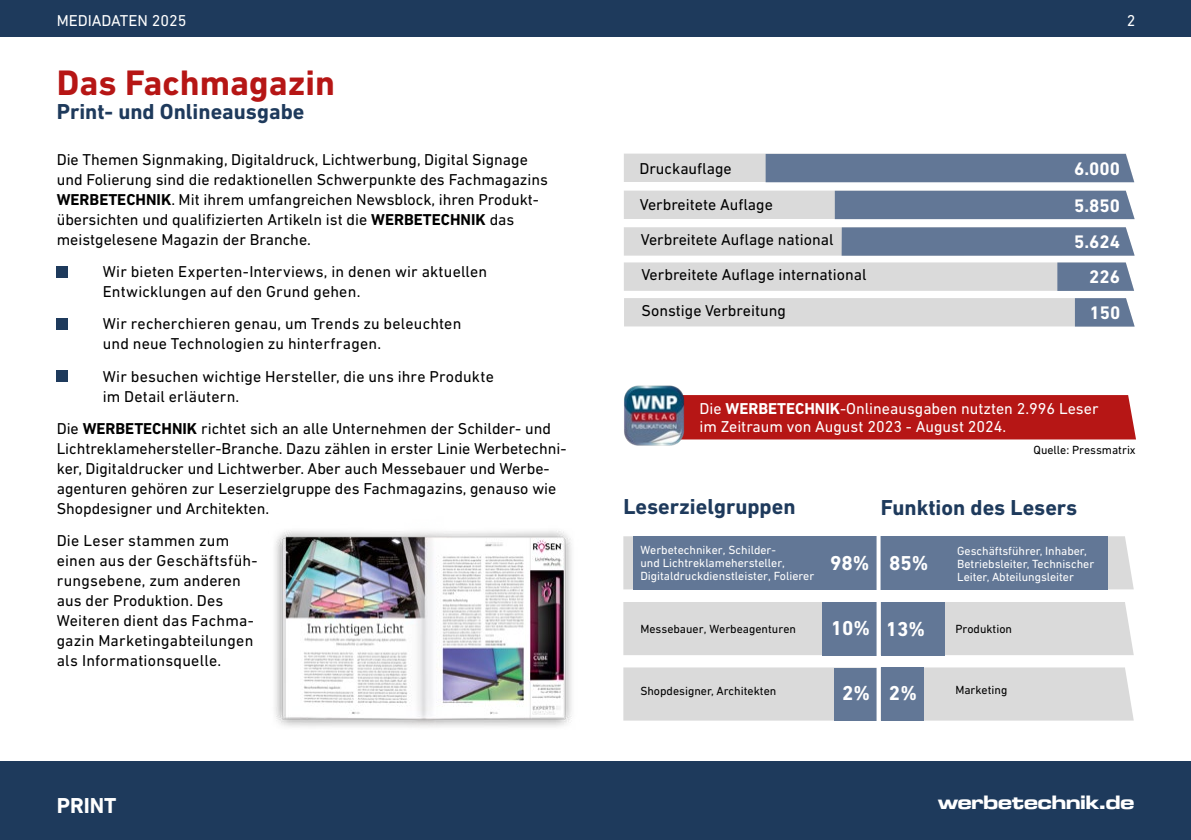
<style>
.page{position:relative;width:1191px;height:840px;background:#fff}
.page>*{position:absolute;margin:0;border:0;box-sizing:border-box;transform-origin:0 0}
.t1{font:700 36px "DIN Next LT Pro";color:#b61615}
.t2{font:700 22px "DIN Next LT Pro";color:#1e3a5c}
.t3{font:700 22px "DIN Next LT Pro";color:#fff}
.t4{font:700 20.4px "DIN Next LT Pro";color:#fff}
.t5{font:20px "Microgramma D Bold Exte";color:#fff}
.t6{font:700 18.4px "DIN Next LT Pro";color:#fff}
.t7{font:16px/20px "DIN Next LT Pro";color:#000}
.t8{font:16px/18px "DIN Next LT Pro";color:#fff}
.t9{font:12px/13px "DIN Next LT Pro";color:#fff}
.t10{font:12px "DIN Next LT Pro";color:#000}
.s1{font-weight:700}
</style>
<div class="page">
<div style="left:0;top:761px;width:1191px;height:78px;background:#1e3a5c"></div>
<div style="left:0;top:0;width:1191px;height:37px;background:#1e3a5c"></div>
<div style="left:57px;top:266px;width:11px;height:11px;background:#1e3a5c"></div>
<div style="left:57px;top:318px;width:11px;height:11px;background:#1e3a5c"></div>
<div style="left:57px;top:370px;width:11px;height:11px;background:#1e3a5c"></div>
<div style="left:623px;top:667px;width:510px;height:53px;background:#dadada"></div>
<div style="left:833px;top:667px;width:43px;height:53px;background:#627796"></div>
<div style="left:880px;top:667px;width:43px;height:53px;background:#627796"></div>
<div style="left:623px;top:602px;width:510px;height:52px;background:#dadada"></div>
<div style="left:822px;top:601px;width:54px;height:54px;background:#627796"></div>
<div style="left:880px;top:601px;width:64px;height:54px;background:#627796"></div>
<svg style="left:623px;top:536px;width:510px;height:53px;background:#dadbdc"></svg>
<div style="left:633px;top:536px;width:245px;height:53px;background:#627796"></div>
<div style="left:880px;top:536px;width:227px;height:53px;background:#627796"></div>
<svg style="left:624px;top:153px;width:510px;height:29px;background:#8796ab"></svg>
<svg style="left:624px;top:190px;width:510px;height:29px;background:#97a3b4"></svg>
<svg style="left:624px;top:227px;width:510px;height:28px;background:#97a3b4"></svg>
<svg style="left:624px;top:262px;width:510px;height:29px;background:#cacdd1"></svg>
<svg style="left:876px;top:536px;width:4px;height:185px"></svg>
<img style="left:274px;top:530px;width:298px;height:197px">
<div style="left:685px;top:395px;width:451px;height:44px;background:#b61615"></div>
<img style="left:624px;top:385px;width:61px;height:61px">
<svg style="left:624px;top:298px;width:510px;height:28px;background:#cdcfd3"></svg>
<p class="t8" style="left:57px;top:12px;width:131px">MEDIADATEN 2025</p>
<h1 class="t1" style="left:57px;top:62px;width:280px">Das Fachmagazin</h1>
<h2 class="t2" style="left:57px;top:99px;width:249px">Print- und Onlineausgabe</h2>
<p class="t7" style="left:57px;top:149px;width:493px">Die Themen Signmaking, Digitaldruck, Lichtwerbung, Digital Signage und Folierung sind die redaktionellen Schwerpunkte des Fachmagazins <span class="s1">WERBETECHNIK</span>. Mit ihrem umfangreichen Newsblock, ihren Produkt&shy;übersichten und qualifizierten Artikeln ist die <span class="s1">WERBETECHNIK</span> das meistgelesene Magazin der Branche.</p>
<p class="t7" style="left:103px;top:261px;width:386px">Wir bieten Experten-Interviews, in denen wir aktuellen<br>Entwicklungen auf den Grund gehen.</p>
<p class="t7" style="left:103px;top:313px;width:360px">Wir recherchieren genau, um Trends zu beleuchten und neue Technologien zu hinterfragen.</p>
<p class="t7" style="left:103px;top:365px;width:393px">Wir besuchen wichtige Hersteller, die uns ihre Produkte im Detail erläutern.</p>
<p class="t7" style="left:57px;top:417px;width:511px">Die <span class="s1">WERBETECHNIK</span> richtet sich an alle Unternehmen der Schilder- und Lichtreklamehersteller-Branche. Dazu zählen in erster Linie Werbetechni&shy;ker, Digitaldrucker und Lichtwerber. Aber auch Messebauer und Werbe&shy;agenturen gehören zur Leserzielgruppe des Fachmagazins, genauso wie Shopdesigner und Architekten.</p>
<p class="t7" style="left:57px;top:529px;width:202px">Die Leser stammen zum einen aus der Geschäftsfüh&shy;rungsebene, zum anderen aus der Produktion. Des<br>Weiteren dient das Fachma&shy;gazin Marketingabteilungen als Informationsquelle.</p>
<h2 class="t3" style="left:57px;top:792px;width:61px">PRINT</h2>
<p class="t8" style="left:1127px;top:12px;width:10px">2</p>
<p class="t7" style="left:639px;top:158px;width:94px">Druckauflage</p>
<p class="t6" style="left:1074px;top:158px;width:47px">6.000</p>
<p class="t7" style="left:640px;top:194px;width:135px">Verbreitete Auflage</p>
<p class="t6" style="left:1074px;top:195px;width:47px">5.850</p>
<p class="t7" style="left:641px;top:230px;width:194px">Verbreitete Auflage national</p>
<p class="t6" style="left:1074px;top:230px;width:47px">5.624</p>
<p class="t7" style="left:641px;top:264px;width:227px">Verbreitete Auflage international</p>
<p class="t6" style="left:1089px;top:266px;width:32px">226</p>
<p class="t7" style="left:641px;top:300px;width:146px">Sonstige Verbreitung</p>
<p class="t6" style="left:1089px;top:301px;width:32px">150</p>
<p class="t8" style="left:699px;top:399px;width:400px">Die <span class="s1">WERBETECHNIK</span>-Onlineausgaben nutzten 2.996 Leser im Zeitraum von August 2023 - August 2024.</p>
<p class="t10" style="left:1033px;top:443px;width:104px">Quelle: Pressmatrix</p>
<h2 class="t2" style="left:623px;top:493px;width:174px">Leserzielgruppen</h2>
<h2 class="t2" style="left:881px;top:494px;width:198px">Funktion des Lesers</h2>
<p class="t9" style="left:640px;top:543px;width:175px">Werbetechniker, Schilder-<br>und Lichtreklamehersteller,<br>Digitaldruckdienstleister, Folierer</p>
<p class="t9" style="left:957px;top:544px;width:139px">Geschäftsführer, Inhaber,<br>Betriebsleiter, Technischer<br>Leiter, Abteilungsleiter</p>
<p class="t4" style="left:830px;top:550px;width:100px">98% 85%</p>
<p class="t10" style="left:640px;top:622px;width:157px">Messebauer, Werbeagenturen</p>
<p class="t4" style="left:831px;top:616px;width:96px">10% 13%</p>
<p class="t10" style="left:955px;top:621px;width:58px">Produktion</p>
<p class="t10" style="left:640px;top:683px;width:137px">Shopdesigner, Architekten</p>
<p class="t4" style="left:842px;top:681px;width:76px">2% 2%</p>
<p class="t10" style="left:955px;top:682px;width:53px">Marketing</p>
<p class="t5" style="left:938px;top:787px;width:198px">werbetechnik.de</p>
</div>
